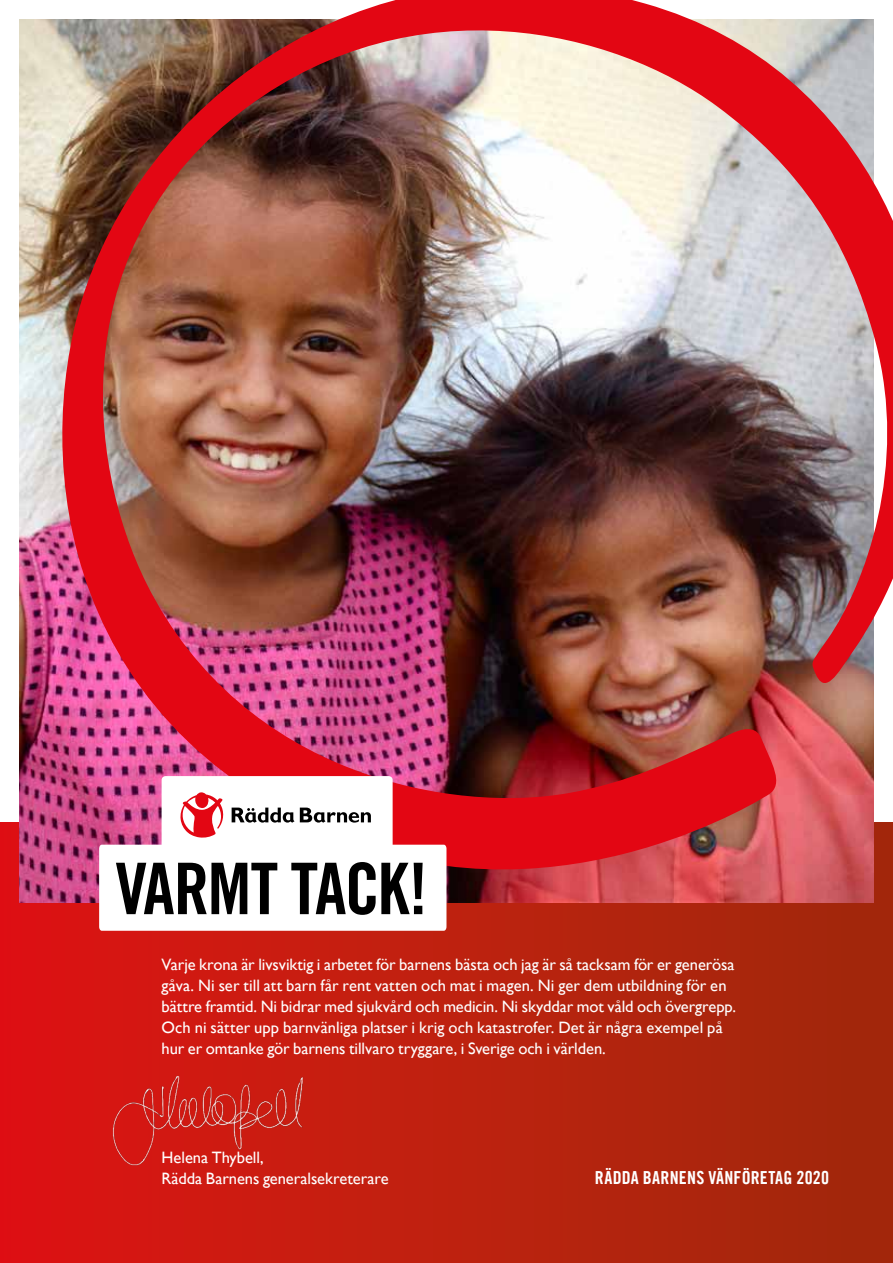
<style>
.page{position:relative;width:893px;height:1263px;background:#fff}
.page>*{position:absolute;margin:0;border:0;box-sizing:border-box;transform-origin:0 0}
.t1{font:71.25px "Trade Gothicfor RB Bd Cn 20";letter-spacing:-.025em;color:#000}
.t2{font:18px "Trade Gothicfor RB Bd Cn 20";letter-spacing:.01em;color:#fff}
.t3{font:16.5px/21px "Gill Sans";color:#fff}
</style>
<div class="page">
<div style="left:0;top:823px;width:893px;height:440px;background:linear-gradient(to right,#de1413,#9f2a0b)"></div>
<img style="left:19px;top:19px;width:855px;height:883px">
<img style="left:62px;top:0;width:831px;height:869px">
<svg style="left:99px;top:845px;width:347px;height:86px"></svg>
<div style="left:162px;top:776px;width:231px;height:78px;background:#fff;border-radius:4px"></div>
<svg style="left:180px;top:792px;width:44px;height:46px"></svg>
<svg style="left:232px;top:807px;width:139px;height:15px"></svg>
<img style="left:112px;top:1075px;width:193px;height:92px">
<h1 class="t1" style="left:115px;top:845px;width:314px">VARMT TACK!</h1>
<p class="t3" style="left:162px;top:954px;width:576px">Varje krona är livsviktig i arbetet för barnens bästa och jag är så tacksam för er generösa gåva. Ni ser till att barn får rent vatten och mat i magen. Ni ger dem utbildning för en bättre framtid. Ni bidrar med sjukvård och medicin. Ni skyddar mot våld och övergrepp.<br>Och ni sätter upp barnvänliga platser i krig och katastrofer. Det är några exempel på hur er omtanke gör barnens tillvaro tryggare, i Sverige och i världen.</p>
<p class="t3" style="left:162px;top:1147px;width:228px">Helena Thybell,<br>Rädda Barnens generalsekreterare</p>
<p class="t2" style="left:595px;top:1167px;width:236px">RÄDDA BARNENS VÄNFÖRETAG 2020</p>
</div>
